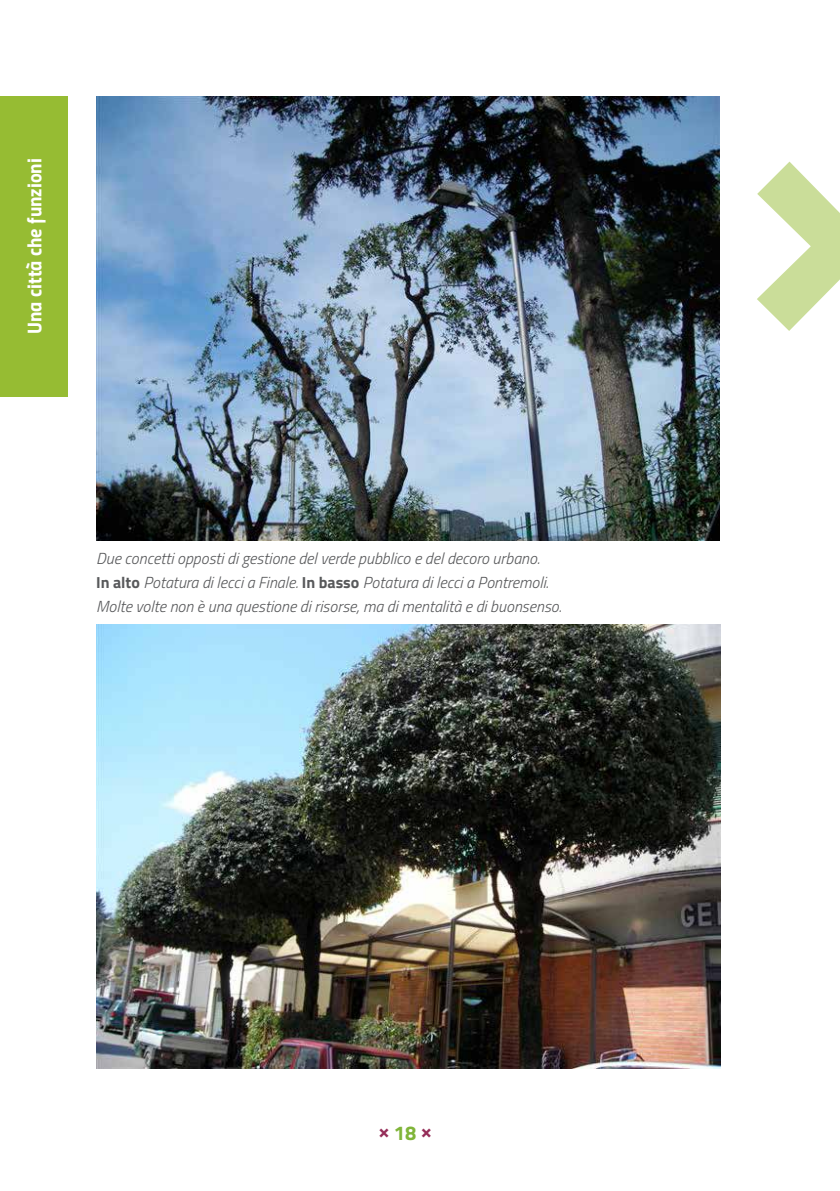
<style>
.page{position:relative;width:840px;height:1191px;background:#fff}
.page>*{position:absolute;margin:0;border:0;box-sizing:border-box;transform-origin:0 0}
.t1{font:20px "Titillium Bold Upright";color:#fff}
.t2{font:700 20px "Titillium";color:#952d58}
.t3{font:italic 300 16px/24px "Titillium";color:#58595b}
.s1{font-weight:700;font-style:normal}
.s2{color:#80b539}
</style>
<div class="page">
<div style="left:0;top:96px;width:68px;height:300px;background:#96bc33"></div>
<img style="left:96px;top:624px;width:624px;height:444px">
<img style="left:96px;top:96px;width:623px;height:444px">
<svg style="left:757px;top:161px;width:82px;height:170px"></svg>
<p class="t1" style="left:19px;top:334px;width:177px;rotate:-90deg">Una città che funzioni</p>
<p class="t3" style="left:96px;top:546px;width:466px">Due concetti opposti di gestione del verde pubblico e del decoro urbano.<br><span class="s1">In alto</span> Potatura di lecci a Finale. <span class="s1">In basso</span> Potatura di lecci a Pontremoli.<br>Molte volte non è una questione di risorse, ma di mentalità e di buonsenso.</p>
<p class="t2" style="left:378px;top:1116px;width:55px">×<span class="s2">18</span> ×</p>
</div>
